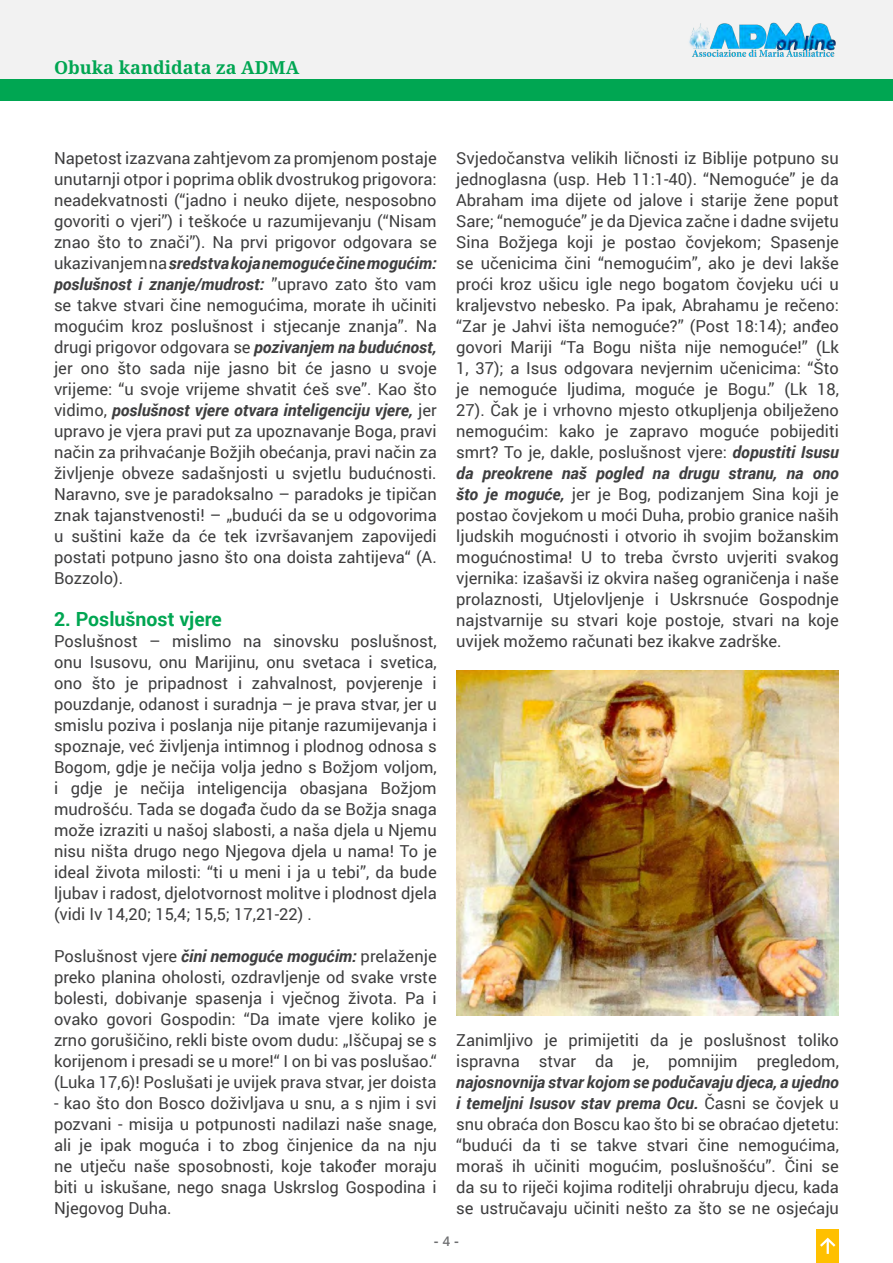
<style>
.page{position:relative;width:893px;height:1263px;background:#fff}
.page>*{position:absolute;margin:0;border:0;box-sizing:border-box;transform-origin:0 0}
.t1{font:700 19.5px "Roboto";color:#00a652}
.t2{font:700 18px "Noto Serif";color:#00a652}
.t3{font:16.5px/21px "Roboto";color:#3e3e3f;text-align:justify}
.t4{font:700 13.5px "Segoe UI";color:#6d6e70}
.s1{font-weight:700;font-style:italic}
.s2{font-weight:600}
</style>
<div class="page">
<div style="left:0;top:0;width:893px;height:80px;background:#f2f2f2"></div>
<img style="left:689px;top:22px;width:147px;height:35px">
<div style="left:816px;top:1229px;width:23px;height:34px;background:#ffc000"></div>
<svg style="left:820px;top:1237px;width:16px;height:17px"></svg>
<div style="left:0;top:80px;width:893px;height:20px;background:#00a652"></div>
<img style="left:456px;top:670px;width:383px;height:346px">
<p class="t2" style="left:54px;top:54px;width:247px">Obuka kandidata za ADMA</p>
<p class="t3" style="left:54px;top:147px;width:384px">Napetost izazvana zahtjevom za promjenom postaje unutarnji otpor i poprima oblik dvostrukog prigovora: neadekvatnosti (“jadno i neuko dijete, nesposobno govoriti o vjeri”) i teškoće u razumijevanju (“Nisam znao što to znači”). Na prvi prigovor odgovara se ukazivanjem na <span class="s1">sredstva koja nemoguće čine mogućim: poslušnost i znanje/mudrost:</span> ”upravo zato što vam se takve stvari čine nemogućima, morate ih učiniti mogućim kroz poslušnost i stjecanje znanja”. Na drugi prigovor odgovara se <span class="s1">pozivanjem na budućnost, </span>jer ono što sada nije jasno bit će jasno u svoje vrijeme: “u svoje vrijeme shvatit ćeš sve”. Kao što vidimo, <span class="s1">poslušnost vjere otvara inteligenciju vjere,</span> jer upravo je vjera pravi put za upoznavanje Boga, pravi način za prihvaćanje Božjih obećanja, pravi način za življenje obveze sadašnjosti u svjetlu budućnosti.<br>Naravno, sve je paradoksalno – paradoks je tipičan znak tajanstvenosti! – „budući da se u odgovorima u suštini kaže da će tek izvršavanjem zapovijedi postati potpuno jasno što ona doista zahtijeva“ (A.<br>Bozzolo).</p>
<p class="t1" style="left:54px;top:605px;width:169px">2. Poslušnost vjere</p>
<p class="t3" style="left:54px;top:630px;width:384px">Poslušnost – mislimo na sinovsku poslušnost, onu Isusovu, onu Marijinu, onu svetaca i svetica, ono što je pripadnost i zahvalnost, povjerenje i pouzdanje, odanost i suradnja – je prava stvar, jer u smislu poziva i poslanja nije pitanje razumijevanja i spoznaje, već življenja intimnog i plodnog odnosa s Bogom, gdje je nečija volja jedno s Božjom voljom, i gdje je nečija inteligencija obasjana Božjom mudrošću. Tada se događa čudo da se Božja snaga može izraziti u našoj slabosti, a naša djela u Njemu nisu ništa drugo nego Njegova djela u nama! To je ideal života milosti: “ti u meni i ja u tebi”, da bude ljubav i radost, djelotvornost molitve i plodnost djela (vidi Iv 14,20; 15,4; 15,5; 17,21-22) .</p>
<p class="t3" style="left:54px;top:945px;width:384px">Poslušnost vjere <span class="s1">čini nemoguće mogućim:</span> prelaženje preko planina oholosti, ozdravljenje od svake vrste bolesti, dobivanje spasenja i vječnog života. Pa i ovako govori Gospodin: “Da imate vjere koliko je zrno gorušičino, rekli biste ovom dudu: „Iščupaj se s korijenom i presadi se u more!“ I on bi vas poslušao.“ (Luka 17,6)! Poslušati je uvijek prava stvar, jer doista</p>
<p class="t3" style="left:54px;top:1092px;width:384px">- kao što don Bosco doživljava u snu, a s njim i svi pozvani - misija u potpunosti nadilazi naše snage, ali je ipak moguća i to zbog činjenice da na nju ne utječu naše sposobnosti, koje također moraju biti u iskušane, nego snaga Uskrslog Gospodina i Njegovog Duha.</p>
<p class="t3" style="left:456px;top:147px;width:384px">Svjedočanstva velikih ličnosti iz Biblije potpuno su jednoglasna (usp. Heb 11:1-40). “Nemoguće” je da Abraham ima dijete od jalove i starije žene poput Sare; “nemoguće” je da Djevica začne i dadne svijetu Sina Božjega koji je postao čovjekom; Spasenje se učenicima čini “nemogućim”, ako je devi lakše proći kroz ušicu igle nego bogatom čovjeku ući u kraljevstvo nebesko. Pa ipak, Abrahamu je rečeno: “Zar je Jahvi išta nemoguće?” (Post 18:14); anđeo govori Mariji “Ta Bogu ništa nije nemoguće!” (Lk 1, 37); a Isus odgovara nevjernim učenicima: “Što je nemoguće ljudima, moguće je Bogu.” (Lk 18, 27). Čak je i vrhovno mjesto otkupljenja obilježeno nemogućim: kako je zapravo moguće pobijediti smrt? To je, dakle, poslušnost vjere: <span class="s1">dopustiti Isusu da preokrene naš pogled na drugu stranu, na ono što je moguće,</span> jer je Bog, podizanjem Sina koji je postao čovjekom u moći Duha, probio granice naših ljudskih mogućnosti i otvorio ih svojim božanskim mogućnostima! U to treba čvrsto uvjeriti svakog vjernika: izašavši iz okvira našeg ograničenja i naše prolaznosti, Utjelovljenje i Uskrsnuće Gospodnje najstvarnije su stvari koje postoje, stvari na koje uvijek možemo računati bez ikakve zadrške.</p>
<p class="t3" style="left:456px;top:1029px;width:384px">Zanimljivo je primijetiti da je poslušnost toliko ispravna stvar da je, pomnijim pregledom, <span class="s1">najosnovnija stvar kojom se podučavaju djeca, a ujedno i temeljni Isusov stav prema Ocu.</span> Časni se čovjek u snu obraća don Boscu kao što bi se obraćao djetetu: “budući da ti se takve stvari čine nemogućima, moraš ih učiniti mogućim, poslušnošću”. Čini se da su to riječi kojima roditelji ohrabruju djecu, kada se ustručavaju učiniti nešto za što se ne osjećaju</p>
<p class="t4" style="left:434px;top:1229px;width:27px">- <span class="s2">4</span> -</p>
</div>
